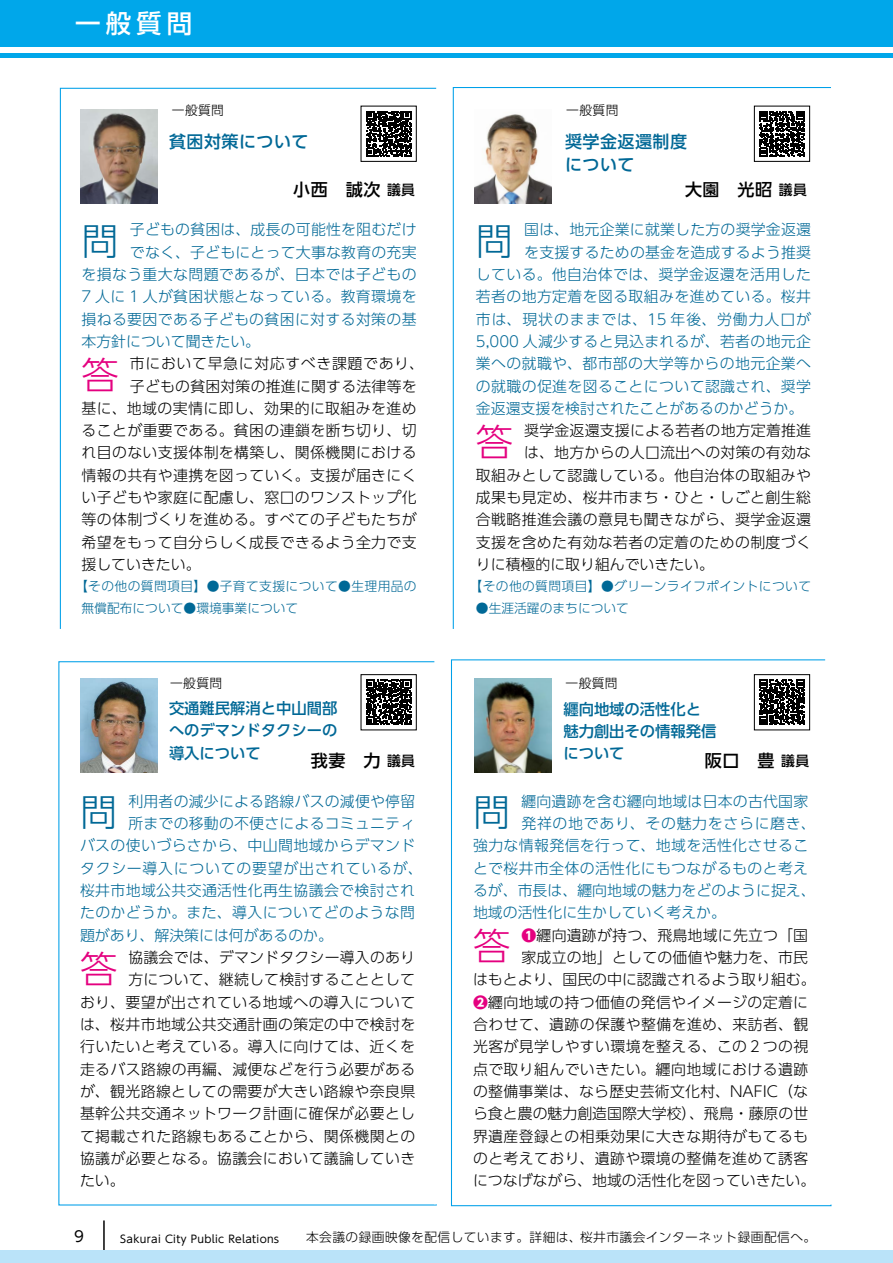
<style>
.page{position:relative;width:893px;height:1263px;background:#fff}
.page>*{position:absolute;margin:0;border:0;box-sizing:border-box;transform-origin:0 0}
.t1{font:300 37.2px "UD Shin Go Pro";color:#006896}
.t2{font:300 37.2px "UD Shin Go Pro";color:#e4007f}
.t3{font:500 25.5px "UD Shin Go Pro";color:#fff}
.t4{font:500 16.95px "UD Shin Go Pro";letter-spacing:.03em;color:#000}
.t5{font:500 16.95px/22.4px "UD Shin Go Pro";letter-spacing:.03em;color:#006896}
.t6{font:500 15.3px/22.4px "UD Shin Go Pro";color:#006896;text-align:justify}
.t7{font:300 14.85px "UD Shin Go Pro";letter-spacing:.025em;color:#000}
.t8{font:300 14.85px "UD Shin Go Pro";letter-spacing:.025em;color:#006896}
.t9{font:300 14.85px "UD Shin Go Pro";color:#000}
.t10{font:300 14.85px "UD Shin Go Pro";color:#006896}
.t11{font:300 14.85px "UD Shin Go Pro";letter-spacing:.05em;color:#006896}
.t12{font:300 14.85px "UD Shin Go Pro";letter-spacing:.06em;color:#006896}
.t13{font:300 14.85px "UD Shin Go Pro";letter-spacing:.045em;color:#000}
.t14{font:14.85px "UD Shin Go Pro";color:#000}
.t15{font:300 12.75px/22.4px "UD Shin Go Pro";letter-spacing:.03em;color:#006896}
.t16{font:300 12.75px "UD Shin Go Pro";letter-spacing:.03em;color:#000}
.t17{font:300 12.75px "UD Shin Go Pro";color:#006896}
.t18{font:10.65px "UD Shin Go Pro";letter-spacing:.03em;color:#000}
.s1{font-size:13.8px}
.s2{font-weight:800;color:#e4007f}
</style>
<div class="page">
<hr style="left:103px;top:1220px;width:2px;height:43px;background:#000">
<div style="left:0;top:0;width:893px;height:47px;background:#00a7ea"></div>
<div style="left:0;top:53px;width:893px;height:5px;background:#00a7ea"></div>
<div style="left:0;top:1250px;width:893px;height:13px;background:#bae3f9"></div>
<svg style="left:759px;top:111px;width:46px;height:45px"></svg>
<div style="left:754px;top:106px;width:56px;height:56px;border:1px solid #000"></div>
<svg style="left:366px;top:111px;width:45px;height:45px"></svg>
<svg style="left:759px;top:679px;width:46px;height:46px"></svg>
<div style="left:754px;top:674px;width:56px;height:56px;border:1px solid #000"></div>
<img style="left:474px;top:114px;width:77px;height:89px">
<svg style="left:366px;top:679px;width:45px;height:46px"></svg>
<img style="left:80px;top:679px;width:77px;height:93px">
<img style="left:474px;top:679px;width:77px;height:93px">
<img style="left:80px;top:110px;width:77px;height:93px">
<h2 class="t3" style="left:14px;top:3px;width:180px">　　一般質問</h2>
<p class="t16" style="left:172px;top:100px;width:54px">一般質問</p>
<p class="t16" style="left:566px;top:100px;width:54px">一般質問</p>
<p class="t5" style="left:169px;top:130px;width:141px">貧困対策について</p>
<p class="t5" style="left:565px;top:130px;width:124px">奨学金返還制度について</p>
<p class="t4" style="left:293px;top:176px;width:123px">小西　誠次 <span class="s1">議員</span></p>
<p class="t4" style="left:685px;top:176px;width:123px">大園　光昭 <span class="s1">議員</span></p>
<h1 class="t1" style="left:82px;top:211px;width:39px">問</h1>
<p class="t8" style="left:130px;top:218px;width:288px">子どもの貧困は、成長の可能性を阻むだけ</p>
<p class="t8" style="left:130px;top:240px;width:288px">でなく、子どもにとって大事な教育の充実</p>
<p class="t8" style="left:82px;top:262px;width:337px">を損なう重大な問題であるが、日本では子どもの</p>
<p class="t8" style="left:82px;top:285px;width:337px">7 人に 1 人が貧困状態となっている。教育環境を</p>
<p class="t8" style="left:82px;top:307px;width:337px">損ねる要因である子どもの貧困に対する対策の基</p>
<p class="t10" style="left:82px;top:329px;width:180px">本方針について聞きたい。</p>
<h1 class="t2" style="left:82px;top:345px;width:39px">答</h1>
<p class="t13" style="left:130px;top:351px;width:296px">市において早急に対応すべき課題であり、</p>
<p class="t7" style="left:130px;top:374px;width:288px">子どもの貧困対策の推進に関する法律等を</p>
<p class="t7" style="left:82px;top:396px;width:337px">基に、地域の実情に即し、効果的に取組みを進め</p>
<p class="t7" style="left:82px;top:418px;width:337px">ることが重要である。貧困の連鎖を断ち切り、切</p>
<p class="t7" style="left:82px;top:441px;width:337px">れ目のない支援体制を構築し、関係機関における</p>
<p class="t7" style="left:82px;top:463px;width:337px">情報の共有や連携を図っていく。支援が届きにく</p>
<p class="t7" style="left:82px;top:485px;width:337px">い子どもや家庭に配慮し、窓口のワンストップ化</p>
<p class="t7" style="left:82px;top:508px;width:337px">等の体制づくりを進める。すべての子どもたちが</p>
<p class="t7" style="left:82px;top:530px;width:337px">希望をもって自分らしく成長できるよう全力で支</p>
<p class="t9" style="left:82px;top:552px;width:121px">援していきたい。</p>
<p class="t15" style="left:82px;top:574px;width:337px;text-indent:-6px">【その他の質問項目】●子育て支援について●生理用品の無償配布について●環境事業について</p>
<h1 class="t1" style="left:476px;top:211px;width:39px">問</h1>
<p class="t8" style="left:524px;top:218px;width:288px">国は、地元企業に就業した方の奨学金返還</p>
<p class="t8" style="left:524px;top:240px;width:288px">を支援するための基金を造成するよう推奨</p>
<p class="t8" style="left:476px;top:262px;width:337px">している。他自治体では、奨学金返還を活用した</p>
<p class="t8" style="left:476px;top:285px;width:337px">若者の地方定着を図る取組みを進めている。桜井</p>
<p class="t12" style="left:476px;top:307px;width:337px">市は、現状のままでは、15 年後、労働力人口が</p>
<p class="t8" style="left:476px;top:329px;width:336px">5,000 人減少すると見込まれるが、若者の地元企</p>
<p class="t8" style="left:476px;top:351px;width:337px">業への就職や、都市部の大学等からの地元企業へ</p>
<p class="t8" style="left:476px;top:374px;width:337px">の就職の促進を図ることについて認識され、奨学</p>
<p class="t10" style="left:476px;top:396px;width:329px">金返還支援を検討されたことがあるのかどうか。</p>
<h1 class="t2" style="left:476px;top:412px;width:39px">答</h1>
<p class="t7" style="left:524px;top:418px;width:288px">奨学金返還支援による若者の地方定着推進</p>
<p class="t7" style="left:524px;top:441px;width:288px">は、地方からの人口流出への対策の有効な</p>
<p class="t7" style="left:476px;top:463px;width:337px">取組みとして認識している。他自治体の取組みや</p>
<p class="t7" style="left:476px;top:485px;width:337px">成果も見定め、桜井市まち・ひと・しごと創生総</p>
<p class="t7" style="left:476px;top:508px;width:337px">合戦略推進会議の意見も聞きながら、奨学金返還</p>
<p class="t7" style="left:476px;top:530px;width:337px">支援を含めた有効な若者の定着のための制度づく</p>
<p class="t9" style="left:476px;top:552px;width:240px">りに積極的に取り組んでいきたい。</p>
<p class="t15" style="left:470px;top:574px;width:343px">【その他の質問項目】●グリーンライフポイントについて</p>
<p class="t17" style="left:476px;top:598px;width:155px">●生涯活躍のまちについて</p>
<p class="t16" style="left:170px;top:673px;width:54px">一般質問</p>
<p class="t16" style="left:565px;top:673px;width:54px">一般質問</p>
<p class="t6" style="left:169px;top:697px;width:170px">交通難民解消と中山間部へのデマンドタクシーの導入について</p>
<p class="t6" style="left:563px;top:697px;width:155px;text-align:left">纒向地域の活性化と魅力創出その情報発信について</p>
<p class="t4" style="left:293px;top:747px;width:123px">　我妻　力 <span class="s1">議員</span></p>
<p class="t4" style="left:670px;top:747px;width:141px">　　阪口　豊 <span class="s1">議員</span></p>
<h1 class="t1" style="left:80px;top:782px;width:39px">問</h1>
<p class="t8" style="left:128px;top:789px;width:288px">利用者の減少による路線バスの減便や停留</p>
<p class="t8" style="left:128px;top:811px;width:288px">所までの移動の不便さによるコミュニティ</p>
<p class="t8" style="left:80px;top:834px;width:337px">バスの使いづらさから、中山間地域からデマンド</p>
<p class="t11" style="left:80px;top:856px;width:344px">タクシー導入についての要望が出されているが、</p>
<p class="t8" style="left:80px;top:878px;width:337px">桜井市地域公共交通活性化再生協議会で検討され</p>
<p class="t8" style="left:80px;top:901px;width:337px">たのかどうか。また、導入についてどのような問</p>
<p class="t10" style="left:80px;top:923px;width:254px">題があり、解決策には何があるのか。</p>
<h1 class="t2" style="left:80px;top:938px;width:39px">答</h1>
<p class="t7" style="left:128px;top:945px;width:288px">協議会では、デマンドタクシー導入のあり</p>
<p class="t7" style="left:128px;top:968px;width:288px">方について、継続して検討することとして</p>
<p class="t7" style="left:80px;top:990px;width:337px">おり、要望が出されている地域への導入について</p>
<p class="t7" style="left:80px;top:1012px;width:337px">は、桜井市地域公共交通計画の策定の中で検討を</p>
<p class="t7" style="left:80px;top:1035px;width:337px">行いたいと考えている。導入に向けては、近くを</p>
<p class="t7" style="left:80px;top:1057px;width:337px">走るバス路線の再編、減便などを行う必要がある</p>
<p class="t7" style="left:80px;top:1079px;width:337px">が、観光路線としての需要が大きい路線や奈良県</p>
<p class="t7" style="left:80px;top:1102px;width:337px">基幹公共交通ネットワーク計画に確保が必要とし</p>
<p class="t7" style="left:80px;top:1124px;width:337px">て掲載された路線もあることから、関係機関との</p>
<p class="t7" style="left:80px;top:1146px;width:337px">協議が必要となる。協議会において議論していき</p>
<p class="t7" style="left:80px;top:1169px;width:46px">たい。</p>
<h1 class="t1" style="left:473px;top:782px;width:39px">問</h1>
<p class="t8" style="left:521px;top:789px;width:288px">纒向遺跡を含む纒向地域は日本の古代国家</p>
<p class="t11" style="left:521px;top:811px;width:296px">発祥の地であり、その魅力をさらに磨き、</p>
<p class="t8" style="left:473px;top:834px;width:337px">強力な情報発信を行って、地域を活性化させるこ</p>
<p class="t8" style="left:473px;top:856px;width:337px">とで桜井市全体の活性化にもつながるものと考え</p>
<p class="t10" style="left:473px;top:878px;width:344px">るが、市長は、纒向地域の魅力をどのように捉え、</p>
<p class="t10" style="left:473px;top:901px;width:254px">地域の活性化に生かしていく考えか。</p>
<h1 class="t2" style="left:473px;top:916px;width:39px">答</h1>
<p class="t7" style="left:521px;top:923px;width:288px"><span class="s2">❶</span>纒向遺跡が持つ、飛鳥地域に先立つ「国</p>
<p class="t7" style="left:521px;top:945px;width:288px">家成立の地」としての価値や魅力を、市民</p>
<p class="t9" style="left:473px;top:968px;width:344px">はもとより、国民の中に認識されるよう取り組む。</p>
<p class="t7" style="left:473px;top:990px;width:337px"><span class="s2">❷</span>纒向地域の持つ価値の発信やイメージの定着に</p>
<p class="t7" style="left:473px;top:1012px;width:337px">合わせて、遺跡の保護や整備を進め、来訪者、観</p>
<p class="t7" style="left:473px;top:1035px;width:337px">光客が見学しやすい環境を整える、この２つの視</p>
<p class="t7" style="left:473px;top:1057px;width:337px">点で取り組んでいきたい。纒向地域における遺跡</p>
<p class="t7" style="left:473px;top:1079px;width:337px">の整備事業は、なら歴史芸術文化村、NAFIC（な</p>
<p class="t9" style="left:473px;top:1102px;width:337px">ら食と農の魅力創造国際大学校）、飛鳥・藤原の世</p>
<p class="t7" style="left:473px;top:1124px;width:337px">界遺産登録との相乗効果に大きな期待がもてるも</p>
<p class="t7" style="left:473px;top:1146px;width:337px">のと考えており、遺跡や環境の整備を進めて誘客</p>
<p class="t9" style="left:473px;top:1169px;width:344px">につなげながら、地域の活性化を図っていきたい。</p>
<p class="t14" style="left:74px;top:1224px;width:11px">9</p>
<p class="t18" style="left:120px;top:1230px;width:161px">Sakurai City Public Relations</p>
<p class="t16" style="left:306px;top:1227px;width:512px">本会議の録画映像を配信しています。詳細は、桜井市議会インターネット録画配信へ。</p>
</div>
